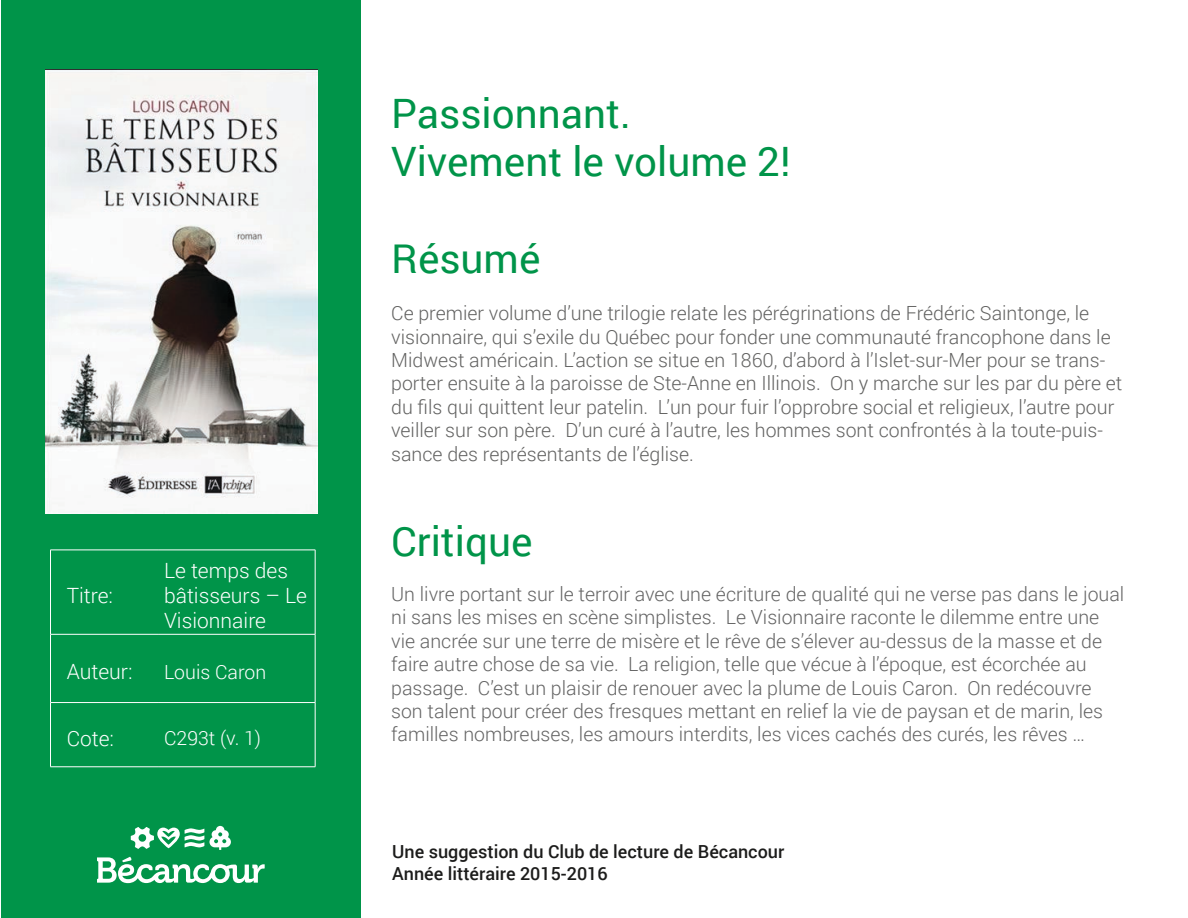
<style>
.page{position:relative;width:1188px;height:918px;background:#fff}
.page>*{position:absolute;margin:0;border:0;box-sizing:border-box;transform-origin:0 0}
.t1{font:40.5px/48.6px "Roboto";color:#009449}
.t2{font:300 21px/25.2px "Roboto";color:#fff}
.t3{font:300 19.5px/23.4px "Roboto";color:#646464}
.t4{font:300 19.5px/23.4px "Roboto";color:#626261}
.t5{font:300 19.5px "Roboto";color:#fff}
.t6{font:500 18px/21.6px "Roboto";color:#1c1c1b}
</style>
<div class="page">
<div style="left:1px;top:1px;width:360px;height:917px;background:#009449"></div>
<hr style="left:50px;top:550px;width:108px;height:1px;background:#fff">
<hr style="left:50px;top:550px;width:1px;height:84px;background:#fff">
<hr style="left:158px;top:550px;width:157px;height:1px;background:#fff">
<hr style="left:315px;top:550px;width:1px;height:84px;background:#fff">
<hr style="left:50px;top:634px;width:108px;height:1px;background:#fff">
<hr style="left:50px;top:634px;width:1px;height:68px;background:#fff">
<hr style="left:158px;top:634px;width:157px;height:1px;background:#fff">
<hr style="left:315px;top:634px;width:1px;height:68px;background:#fff">
<hr style="left:50px;top:702px;width:108px;height:1px;background:#fff">
<hr style="left:50px;top:703px;width:1px;height:64px;background:#fff">
<hr style="left:158px;top:702px;width:157px;height:1px;background:#fff">
<hr style="left:315px;top:703px;width:1px;height:64px;background:#fff">
<hr style="left:50px;top:767px;width:108px;height:1px;background:#fff">
<hr style="left:158px;top:767px;width:157px;height:1px;background:#fff">
<svg style="left:97px;top:857px;width:168px;height:26px"></svg>
<svg style="left:131px;top:826px;width:100px;height:24px"></svg>
<img style="left:46px;top:70px;width:271px;height:444px">
<p class="t2" style="left:67px;top:582px;width:48px">Titre:</p>
<p class="t2" style="left:164px;top:557px;width:145px">Le temps des bâtisseurs – Le<br>Visionnaire</p>
<p class="t2" style="left:67px;top:659px;width:67px">Auteur:</p>
<p class="t5" style="left:164px;top:658px;width:104px">Louis Caron</p>
<p class="t2" style="left:67px;top:725px;width:49px">Cote:</p>
<p class="t5" style="left:164px;top:724px;width:99px">C293t (v. 1)</p>
<h1 class="t1" style="left:391px;top:87px;width:401px">Passionnant.<br>Vivement le volume 2!</h1>
<h1 class="t1" style="left:391px;top:233px;width:151px">Résumé</h1>
<p class="t4" style="left:391px;top:301px;width:733px">Ce premier volume d’une trilogie relate les pérégrinations de Frédéric Saintonge, le visionnaire, qui s’exile du Québec pour fonder une communauté francophone dans le Midwest américain. L’action se situe en 1860, d’abord à l’Islet-sur-Mer pour se trans&shy;porter ensuite à la paroisse de Ste-Anne en Illinois. On y marche sur les par du père et du fils qui quittent leur patelin. L’un pour fuir l’opprobre social et religieux, l’autre pour veiller sur son père. D’un curé à l’autre, les hommes sont confrontés à la toute-puis&shy;sance des représentants de l’église.</p>
<h1 class="t1" style="left:391px;top:516px;width:143px">Critique</h1>
<p class="t3" style="left:391px;top:582px;width:735px">Un livre portant sur le terroir avec une écriture de qualité qui ne verse pas dans le joual ni sans les mises en scène simplistes. Le Visionnaire raconte le dilemme entre une vie ancrée sur une terre de misère et le rêve de s’élever au-dessus de la masse et de faire autre chose de sa vie. La religion, telle que vécue à l’époque, est écorchée au passage. C’est un plaisir de renouer avec la plume de Louis Caron. On redécouvre son talent pour créer des fresques mettant en relief la vie de paysan et de marin, les familles nombreuses, les amours interdits, les vices cachés des curés, les rêves …</p>
<p class="t6" style="left:392px;top:841px;width:394px">Une suggestion du Club de lecture de Bécancour<br>Année littéraire 2015-2016</p>
</div>
